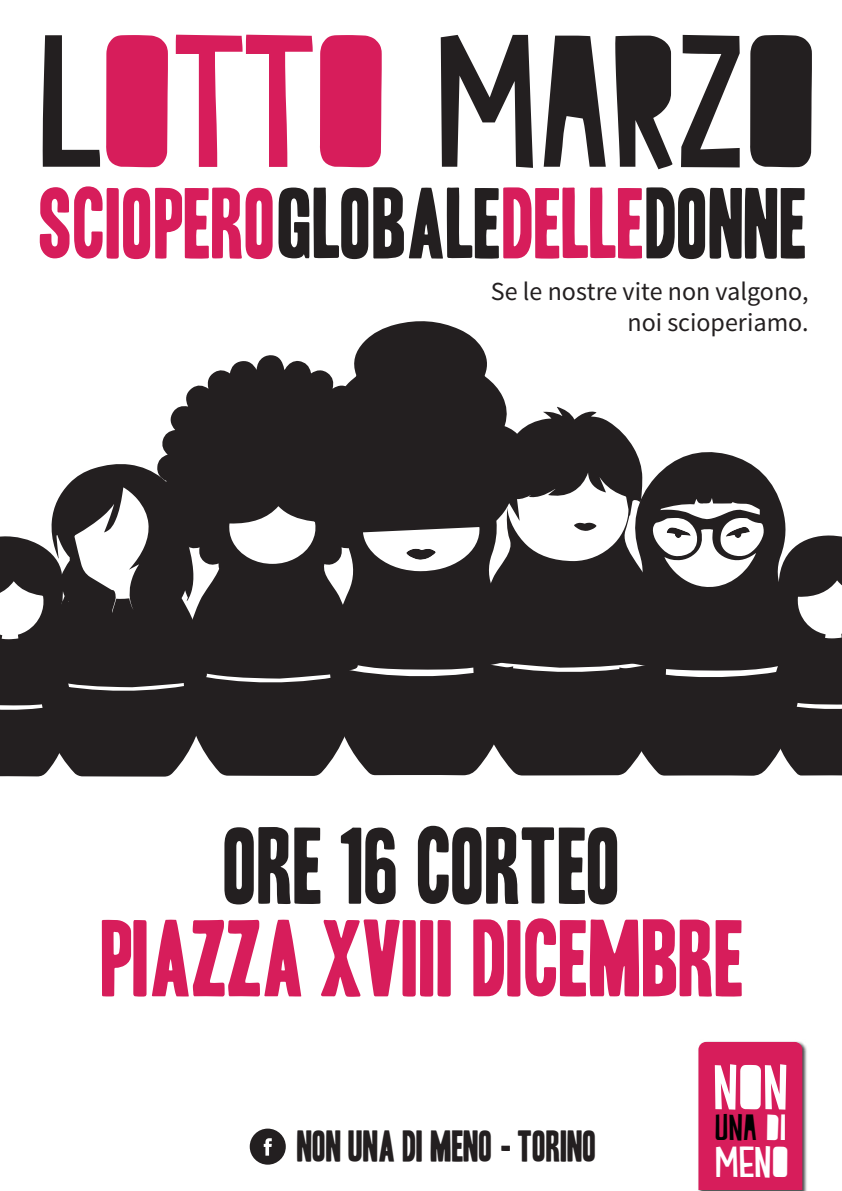
<style>
.page{position:relative;width:842px;height:1191px;background:#fff}
.page>*{position:absolute;margin:0;border:0;box-sizing:border-box;transform-origin:0 0}
.t1{font:187.5px "Peach Milk";color:#231f20}
.t2{font:93.6px "Headline One HPLHS";color:#d71d5b}
.t3{font:93.6px "Headline One HPLHS";color:#231f20}
.t4{font:86.5px "Headline One HPLHS";letter-spacing:.005em;color:#d71d5b}
.t5{font:62.9px "Peach Milk";color:#fff}
.t6{font:43.2px "Peach Milk";color:#fff}
.t7{font:37.7px "Headline One HPLHS";color:#231f20}
.t8{font:36.3px "Peach Milk";color:#000}
.t9{font:26px/31.2px "Source Sans Pro";color:#231f20;text-align:right}
.s1{color:#d71d5b}
.s2{color:#231f20}
.s3{color:#fff}
</style>
<div class="page">
<img style="left:698px;top:1041px;width:109px;height:150px">
<div style="left:698px;top:1042px;width:104px;height:148px;background:#d71d5b"></div>
<svg style="left:672px;top:452px;width:77px;height:11px"></svg>
<svg style="left:355px;top:321px;width:151px;height:142px;background:#444141"></svg>
<svg style="left:158px;top:355px;width:226px;height:108px;fill:#231f20"></svg>
<svg style="left:472px;top:407px;width:168px;height:56px;fill:#231f20"></svg>
<svg style="left:0;top:463px;width:842px;height:313px"></svg>
<div style="left:250px;top:1128px;width:36px;height:36px;background:#231f20;border-radius:50%"></div>
<svg style="left:264px;top:1138px;width:8px;height:17px"></svg>
<h1 class="t1" style="left:36px;top:-6px;width:783px">L<span class="s1">OTTO</span> MARZO</h1>
<h3 class="t4" style="left:40px;top:182px;width:769px">SCIOPERO<span class="s2">GLOBALE</span>DELLE<span class="s2">DONNE</span></h3>
<p class="t9" style="left:491px;top:276px;width:319px">Se le nostre vite non valgono, noi scioperiamo.</p>
<h2 class="t3" style="left:225px;top:821px;width:399px">ORE 16 CORTEO</h2>
<h2 class="t2" style="left:102px;top:913px;width:644px">PIAZZA XVIII DICEMBRE</h2>
<h3 class="t7" style="left:298px;top:1127px;width:301px">NON UNA DI MENO - TORINO</h3>
<h3 class="t5" style="left:713px;top:1051px;width:77px">NON</h3>
<h3 class="t8" style="left:714px;top:1106px;width:73px">UNA <span class="s3">di</span></h3>
<h3 class="t6" style="left:715px;top:1137px;width:75px">MENO</h3>
</div>
